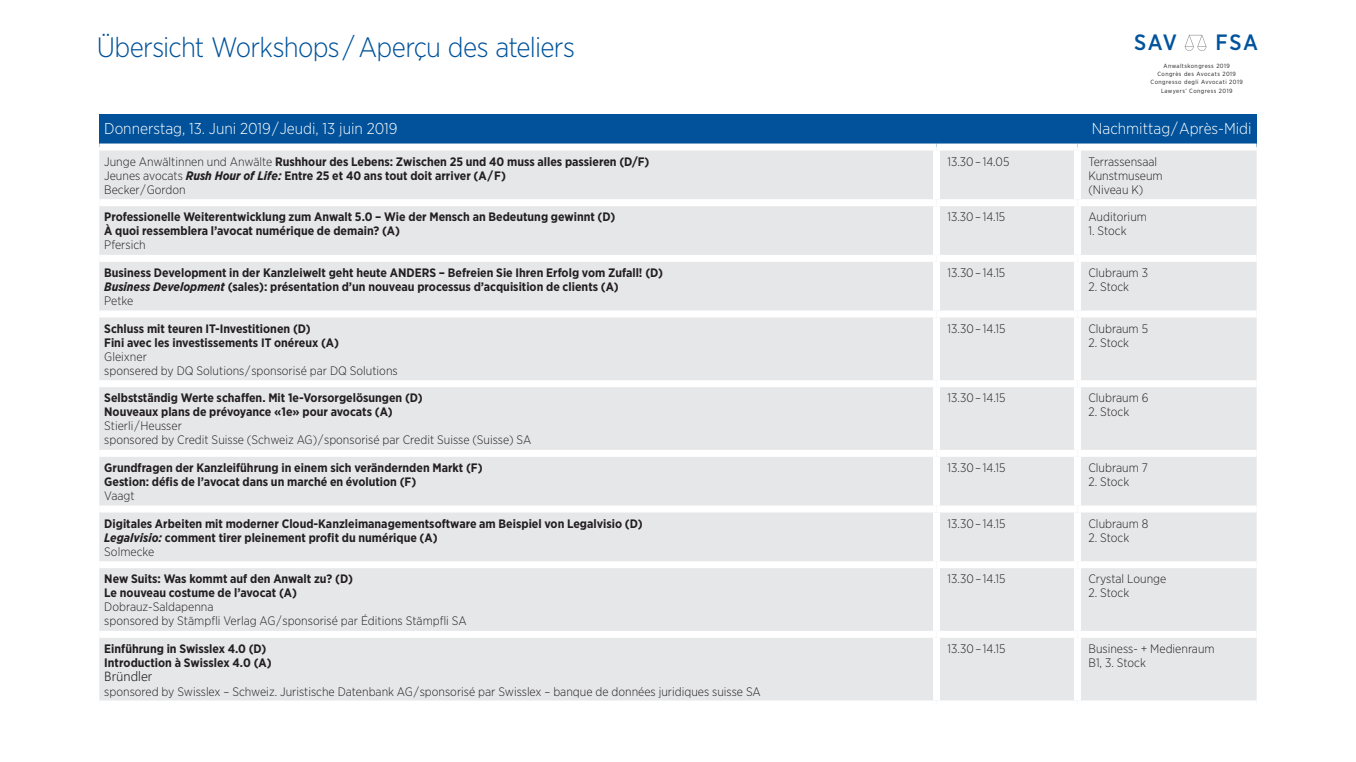
<style>
.page{position:relative;width:1356px;height:762px;background:#fff}
.page>*{position:absolute;margin:0;border:0;box-sizing:border-box;transform-origin:0 0}
.t1{font:300 28px "Gotham Narrow";letter-spacing:-.025em;color:#01529a}
.t2{font:500 22.15px "Gotham Narrow";letter-spacing:.065em;color:#01539c}
.t3{font:300 15.75px "Gotham Narrow";color:#fff}
.t4{font:300 12.95px "Malgun Gothic";color:#231f20}
.t5{font:700 12.25px/14px "Gotham Narrow";color:#231f20}
.t6{font:300 12.25px/14px "Gotham Narrow";color:#231f20}
.t7{font:6.05px/8.5px "Gotham Narrow";letter-spacing:.075em;color:#231f20;text-align:center}
.s1{font-weight:300}
.s2{font-style:italic}
</style>
<div class="page">
<svg style="left:1184px;top:35px;width:22px;height:16px"></svg>
<div style="left:99px;top:115px;width:1157px;height:32px;background:#01529a"></div>
<div style="left:99px;top:151px;width:1157px;height:549px;background:#e6e7e9"></div>
<div style="left:99px;top:144px;width:837px;height:7px;background:#fff"></div>
<div style="left:936px;top:144px;width:141px;height:7px;background:#fff"></div>
<div style="left:933px;top:151px;width:7px;height:48px;background:#fff"></div>
<div style="left:1077px;top:144px;width:179px;height:7px;background:#fff"></div>
<div style="left:1073px;top:151px;width:7px;height:48px;background:#fff"></div>
<div style="left:99px;top:199px;width:837px;height:7px;background:#fff"></div>
<div style="left:936px;top:199px;width:141px;height:7px;background:#fff"></div>
<div style="left:933px;top:206px;width:7px;height:49px;background:#fff"></div>
<div style="left:1077px;top:199px;width:179px;height:7px;background:#fff"></div>
<div style="left:1073px;top:206px;width:7px;height:49px;background:#fff"></div>
<div style="left:99px;top:255px;width:837px;height:7px;background:#fff"></div>
<div style="left:936px;top:255px;width:141px;height:7px;background:#fff"></div>
<div style="left:933px;top:262px;width:7px;height:49px;background:#fff"></div>
<div style="left:1077px;top:255px;width:179px;height:7px;background:#fff"></div>
<div style="left:1073px;top:262px;width:7px;height:49px;background:#fff"></div>
<div style="left:99px;top:311px;width:837px;height:7px;background:#fff"></div>
<div style="left:936px;top:311px;width:141px;height:7px;background:#fff"></div>
<div style="left:933px;top:318px;width:7px;height:62px;background:#fff"></div>
<div style="left:1077px;top:311px;width:179px;height:7px;background:#fff"></div>
<div style="left:1073px;top:318px;width:7px;height:62px;background:#fff"></div>
<div style="left:99px;top:380px;width:837px;height:7px;background:#fff"></div>
<div style="left:936px;top:380px;width:141px;height:7px;background:#fff"></div>
<div style="left:933px;top:387px;width:7px;height:63px;background:#fff"></div>
<div style="left:1077px;top:380px;width:179px;height:7px;background:#fff"></div>
<div style="left:1073px;top:387px;width:7px;height:63px;background:#fff"></div>
<div style="left:99px;top:450px;width:837px;height:7px;background:#fff"></div>
<div style="left:936px;top:450px;width:141px;height:7px;background:#fff"></div>
<div style="left:933px;top:457px;width:7px;height:48px;background:#fff"></div>
<div style="left:1077px;top:450px;width:179px;height:7px;background:#fff"></div>
<div style="left:1073px;top:457px;width:7px;height:48px;background:#fff"></div>
<div style="left:99px;top:505px;width:837px;height:7px;background:#fff"></div>
<div style="left:936px;top:505px;width:141px;height:7px;background:#fff"></div>
<div style="left:933px;top:512px;width:7px;height:49px;background:#fff"></div>
<div style="left:1077px;top:505px;width:179px;height:7px;background:#fff"></div>
<div style="left:1073px;top:512px;width:7px;height:49px;background:#fff"></div>
<div style="left:99px;top:561px;width:837px;height:7px;background:#fff"></div>
<div style="left:936px;top:561px;width:141px;height:7px;background:#fff"></div>
<div style="left:933px;top:568px;width:7px;height:63px;background:#fff"></div>
<div style="left:1077px;top:561px;width:179px;height:7px;background:#fff"></div>
<div style="left:1073px;top:568px;width:7px;height:63px;background:#fff"></div>
<div style="left:99px;top:631px;width:837px;height:7px;background:#fff"></div>
<div style="left:936px;top:631px;width:141px;height:7px;background:#fff"></div>
<div style="left:933px;top:638px;width:7px;height:62px;background:#fff"></div>
<div style="left:1077px;top:631px;width:179px;height:7px;background:#fff"></div>
<div style="left:1073px;top:638px;width:7px;height:62px;background:#fff"></div>
<h1 class="t1" style="left:97px;top:30px;width:479px">Übersicht Workshops / Aperçu des ateliers</h1>
<h2 class="t2" style="left:1134px;top:29px;width:44px">SAV</h2>
<h2 class="t2" style="left:1215px;top:29px;width:44px">FSA</h2>
<p class="t7" style="left:1150px;top:61px;width:94px">Anwaltskongress 2019<br>Congrès des Avocats 2019<br>Congresso degli Avvocati 2019<br>Lawyers’ Congress 2019</p>
<p class="t3" style="left:104px;top:119px;width:295px">Donnerstag, 13. Juni 2019 / Jeudi, 13 juin 2019</p>
<p class="t3" style="left:1091px;top:119px;width:161px">Nachmittag / Après-Midi</p>
<p class="t5" style="left:104px;top:154px;width:547px"><span class="s1">Junge Anwältinnen und Anwälte</span> Rushhour des Lebens: Zwischen 25 und 40 muss alles passieren (D/F)<br><span class="s1">Jeunes avocats</span> <span class="s2">Rush Hour of Life:</span> Entre 25 et 40 ans tout doit arriver (A / F)<br><span class="s1">Becker / Gordon</span></p>
<p class="t6" style="left:947px;top:154px;width:63px">13.30 – 14.05</p>
<p class="t6" style="left:1088px;top:154px;width:76px">Terrassensaal<br>Kunstmuseum (Niveau K)</p>
<p class="t5" style="left:104px;top:210px;width:512px">Professionelle Weiterentwicklung zum Anwalt 5.0 – Wie der Mensch an Bedeutung gewinnt (D)<br>À quoi ressemblera l’avocat numérique de demain? (A)</p>
<p class="t6" style="left:104px;top:238px;width:43px">Pfersich</p>
<p class="t6" style="left:947px;top:210px;width:59px">13.30 – 14.15</p>
<p class="t6" style="left:1088px;top:210px;width:60px">Auditorium</p>
<p class="t6" style="left:1088px;top:224px;width:40px">1. Stock</p>
<p class="t5" style="left:104px;top:266px;width:560px">Business Development in der Kanzleiwelt geht heute ANDERS – Befreien Sie Ihren Erfolg vom Zufall! (D)<br><span class="s2">Business Development</span> (sales): présentation d’un nouveau processus d’acquisition de clients (A)<br><span class="s1">Petke</span></p>
<p class="t6" style="left:947px;top:265px;width:59px">13.30 – 14.15</p>
<p class="t6" style="left:1088px;top:265px;width:61px">Clubraum 3</p>
<p class="t6" style="left:1088px;top:279px;width:42px">2. Stock</p>
<p class="t5" style="left:104px;top:321px;width:236px">Schluss mit teuren IT-Investitionen (D)<br>Fini avec les investissements IT onéreux (A)</p>
<p class="t6" style="left:104px;top:349px;width:295px">Gleixner<br>sponsered by DQ Solutions / sponsorisé par DQ Solutions</p>
<p class="t5" style="left:104px;top:391px;width:320px">Selbstständig Werte schaffen. Mit 1e-Vorsorgelösungen (D)<br>Nouveaux plans de prévoyance «1e» pour avocats (A)</p>
<p class="t6" style="left:104px;top:419px;width:428px">Stierli / Heusser<br>sponsored by Credit Suisse (Schweiz AG) / sponsorisé par Credit Suisse (Suisse) SA</p>
<p class="t5" style="left:104px;top:461px;width:380px">Grundfragen der Kanzleiführung in einem sich verändernden Markt (F)<br>Gestion: défis de l’avocat dans un marché en évolution (F)</p>
<p class="t6" style="left:104px;top:488px;width:32px">Vaagt</p>
<p class="t6" style="left:947px;top:321px;width:59px">13.30 – 14.15</p>
<p class="t6" style="left:1088px;top:321px;width:61px">Clubraum 5</p>
<p class="t6" style="left:1088px;top:335px;width:42px">2. Stock</p>
<p class="t6" style="left:947px;top:391px;width:59px">13.30 – 14.15</p>
<p class="t6" style="left:1088px;top:391px;width:62px">Clubraum 6</p>
<p class="t6" style="left:1088px;top:405px;width:42px">2. Stock</p>
<p class="t6" style="left:947px;top:460px;width:59px">13.30 – 14.15</p>
<p class="t6" style="left:1088px;top:460px;width:61px">Clubraum 7</p>
<p class="t6" style="left:1088px;top:474px;width:42px">2. Stock</p>
<p class="t5" style="left:104px;top:516px;width:540px">Digitales Arbeiten mit moderner Cloud-Kanzleimanagementsoftware am Beispiel von Legalvisio (D)<br><span class="s2">Legalvisio:</span> comment tirer pleinement profit du numérique (A)<br><span class="s1">Solmecke</span></p>
<p class="t6" style="left:947px;top:516px;width:59px">13.30 – 14.15</p>
<p class="t6" style="left:1088px;top:516px;width:61px">Clubraum 8</p>
<p class="t6" style="left:1088px;top:530px;width:42px">2. Stock</p>
<p class="t5" style="left:104px;top:572px;width:250px">New Suits: Was kommt auf den Anwalt zu? (D)<br>Le nouveau costume de l’avocat (A)</p>
<p class="t6" style="left:104px;top:600px;width:364px">Dobrauz-Saldapenna<br>sponsored by Stämpfli Verlag AG / sponsorisé par Éditions Stämpfli SA</p>
<p class="t5" style="left:104px;top:642px;width:169px">Einführung in Swisslex 4.0 (D)<br>Introduction à Swisslex 4.0 (A)</p>
<p class="t4" style="left:104px;top:669px;width:50px">Bründler</p>
<p class="t6" style="left:104px;top:684px;width:658px">sponsored by Swisslex – Schweiz. Juristische Datenbank AG / sponsorisé par Swisslex – banque de données juridiques suisse SA</p>
<p class="t6" style="left:947px;top:572px;width:59px">13.30 – 14.15</p>
<p class="t6" style="left:1088px;top:572px;width:79px">Crystal Lounge</p>
<p class="t6" style="left:1088px;top:586px;width:42px">2. Stock</p>
<p class="t6" style="left:947px;top:641px;width:59px">13.30 – 14.15</p>
<p class="t6" style="left:1088px;top:641px;width:128px">Business- + Medienraum<br>B1, 3. Stock</p>
</div>
